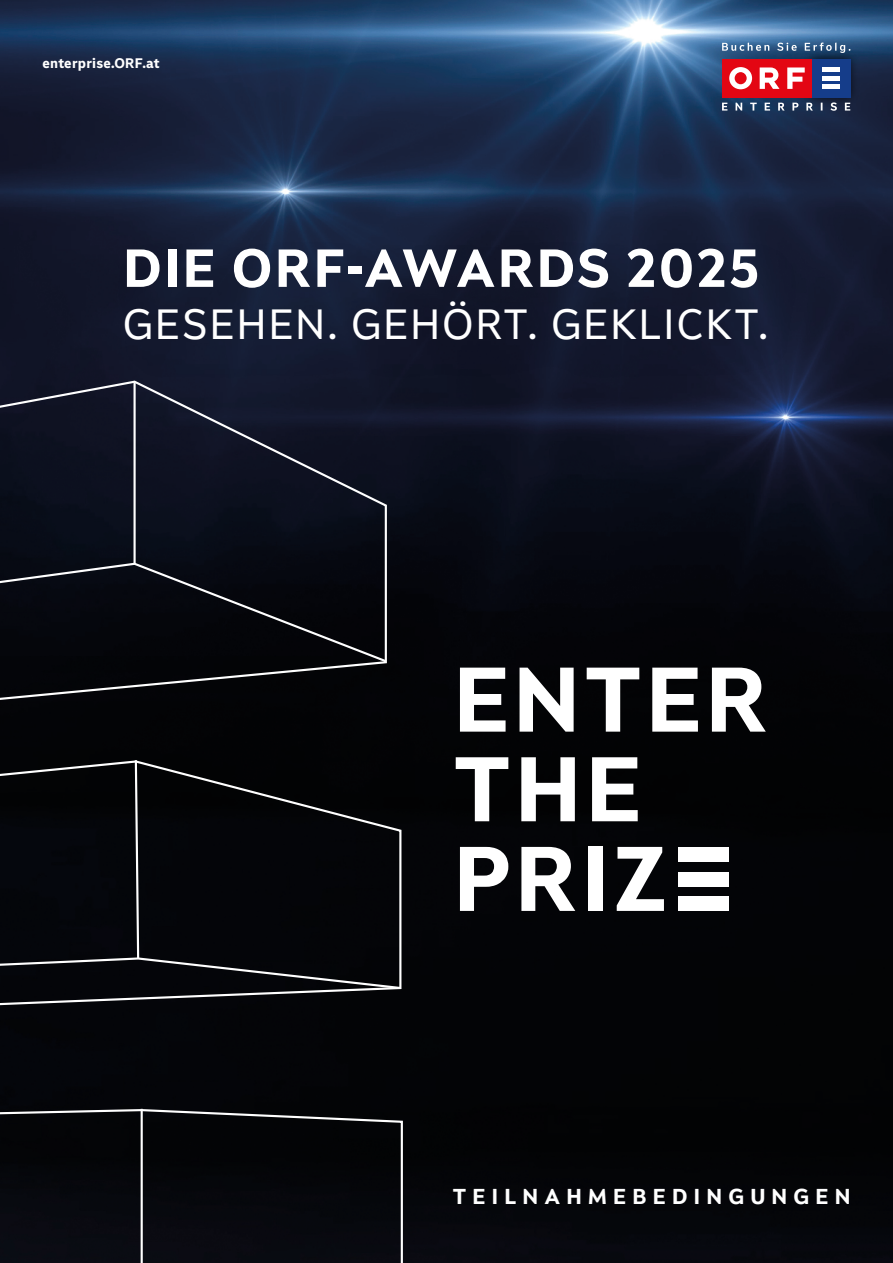
<style>
.page{position:relative;width:893px;height:1263px;background:#fff}
.page>*{position:absolute;margin:0;border:0;box-sizing:border-box;transform-origin:0 0}
.t1{font:700 89.7px "ORF Universal Basic HL";letter-spacing:.05em;color:#fff}
.t2{font:700 52.35px "ORF Universal Basic HL";letter-spacing:.05em;color:#fff}
.t3{font:41.1px "ORF Universal Basic HL";letter-spacing:.06em;color:#fff}
.t4{font:700 21px "ORF Universal Basic HL";letter-spacing:.3em;color:#fff}
.t5{font:700 13.5px "ORF Universal Basic HL";letter-spacing:.02em;color:#fff}
</style>
<div class="page">
<img style="left:0;top:0;width:893px;height:1263px">
<div style="left:679px;top:847px;width:50px;height:14px;background:#fff"></div>
<div style="left:679px;top:872px;width:50px;height:14px;background:#fff"></div>
<div style="left:679px;top:897px;width:50px;height:14px;background:#fff"></div>
<img style="left:800px;top:46px;width:63px;height:63px">
<div style="left:812px;top:59px;width:38px;height:38px;background:#153d8a"></div>
<div style="left:722px;top:59px;width:90px;height:38px;background:#e30613"></div>
<svg style="left:729px;top:67px;width:76px;height:22px"></svg>
<div style="left:822px;top:67px;width:18px;height:5px;background:#fff"></div>
<hr style="left:822px;top:76px;width:18px;height:4px;background:#fff">
<div style="left:822px;top:84px;width:18px;height:5px;background:#fff"></div>
<svg style="left:722px;top:102px;width:128px;height:9px"></svg>
<svg style="left:722px;top:43px;width:128px;height:10px"></svg>
<div style="left:106px;top:230px;width:708px;height:162px;background:#000;opacity:.1"></div>
<svg style="left:0;top:379px;width:388px;height:329px;background:#101320"></svg>
<div style="left:0;top:562px;width:389px;height:102px;background:#05060c"></div>
<hr style="left:134px;top:382px;width:2px;height:182px;background:#fff">
<svg style="left:0;top:990px;width:403px;height:19px;background:#1c1d20"></svg>
<div style="left:0;top:758px;width:403px;height:232px;background:#040509"></div>
<div style="left:0;top:1108px;width:404px;height:155px;background:#06070c"></div>
<hr style="left:141px;top:1109px;width:2px;height:154px;background:#fff">
<p class="t5" style="left:43px;top:55px;width:119px">enterprise.ORF.at</p>
<p class="t2" style="left:123px;top:235px;width:637px">DIE ORF-AWARDS 2025</p>
<p class="t3" style="left:123px;top:299px;width:647px">GESEHEN. GEHÖRT. GEKLICKT.</p>
<p class="t1" style="left:454px;top:642px;width:315px">ENTER</p>
<p class="t1" style="left:454px;top:732px;width:189px">THE</p>
<p class="t1" style="left:454px;top:822px;width:215px">PRIZ</p>
<p class="t4" style="left:453px;top:1183px;width:399px">TEILNAHMEBEDINGUNGEN</p>
</div>
